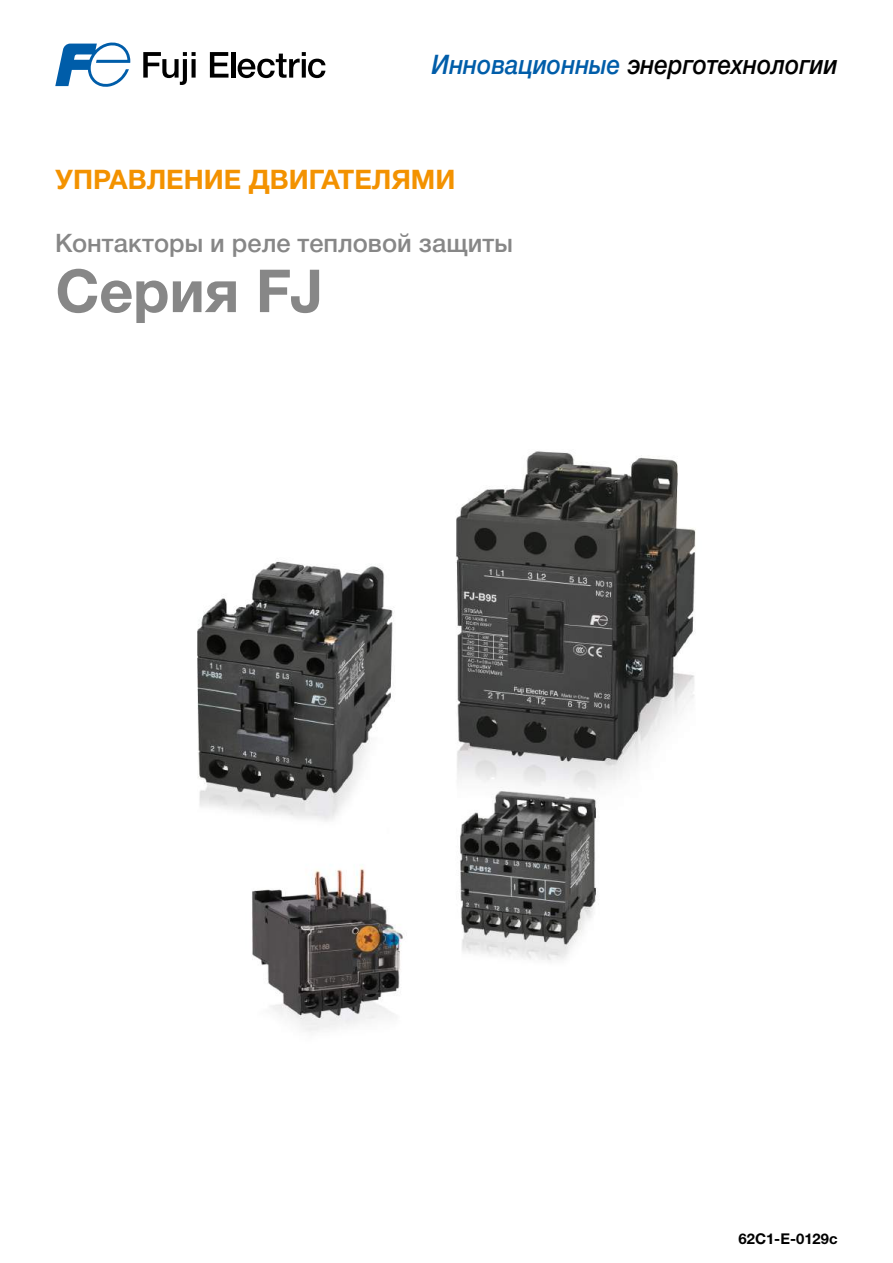
<style>
.page{position:relative;width:893px;height:1263px;background:#fff}
.page>*{position:absolute;margin:0;border:0;box-sizing:border-box;transform-origin:0 0}
.t1{font:700 59.55px "Helvetica Neue Cyr";color:#878787}
.t2{font:italic 27px "Helvetica Neue Cyr";color:#000;scale:.9 1}
.t3{font:700 27px "Helvetica Neue Cyr";color:#f39200}
.t4{font:500 25.5px "Helvetica Neue Cyr";color:#878787}
.t5{font:700 14.85px "Helvetica Neue Cyr";color:#000}
.s1{color:#005da9}
</style>
<div class="page">
<img style="left:197px;top:451px;width:499px;height:581px">
<svg style="left:143px;top:52px;width:53px;height:33px"></svg>
<svg style="left:210px;top:52px;width:18px;height:26px"></svg>
<hr style="left:231px;top:52px;width:4px;height:26px;background:#000">
<svg style="left:238px;top:52px;width:87px;height:26px"></svg>
<svg style="left:55px;top:42px;width:75px;height:45px"></svg>
<p class="t2" style="left:432px;top:49px;width:452px"><span class="s1">Инновационные</span> энерготехнологии</p>
<p class="t3" style="left:55px;top:165px;width:402px">УПРАВЛЕНИЕ ДВИГАТЕЛЯМИ</p>
<p class="t4" style="left:55px;top:229px;width:459px">Контакторы и реле тепловой защиты</p>
<h1 class="t1" style="left:55px;top:258px;width:269px">Серия FJ</h1>
<p class="t5" style="left:738px;top:1230px;width:101px">62C1-E-0129c</p>
</div>
